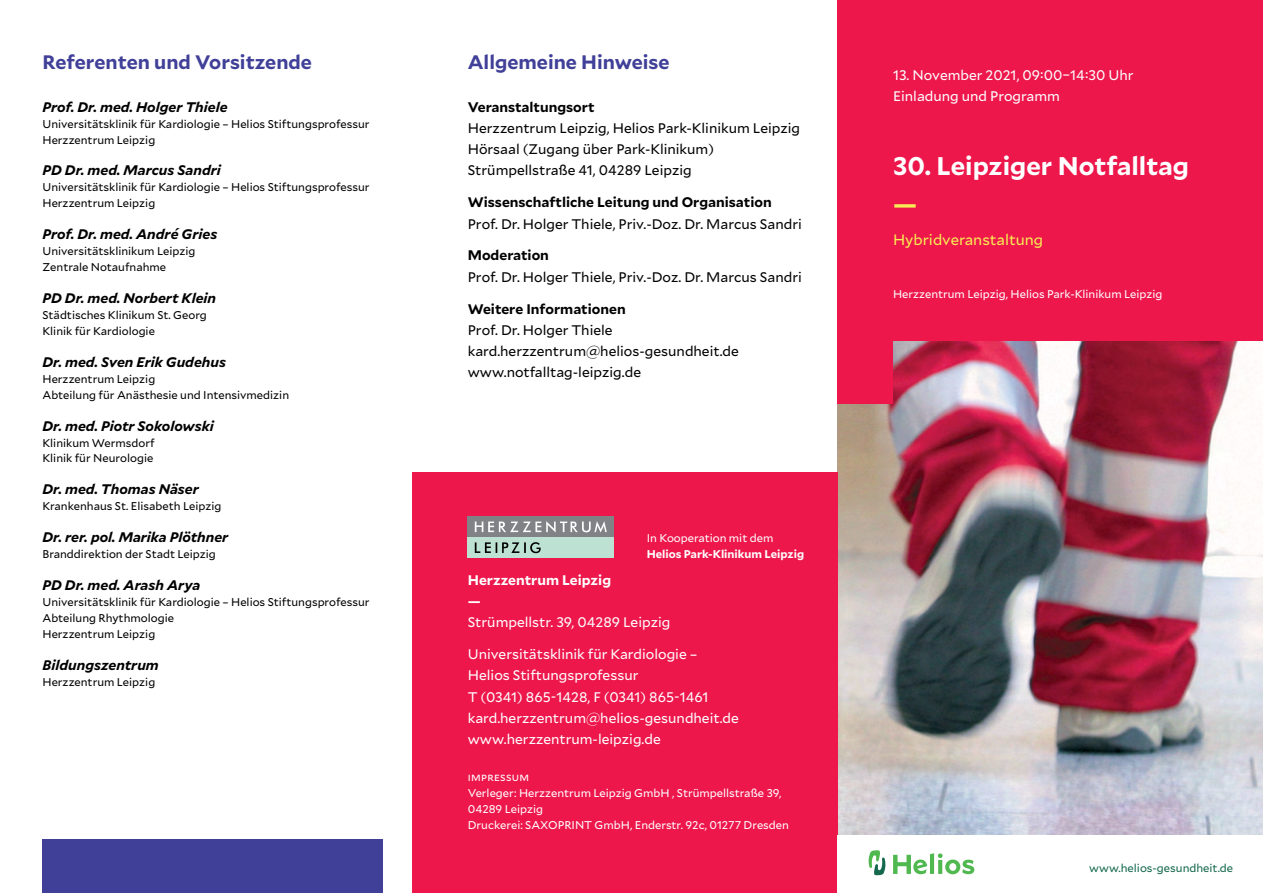
<style>
.page{position:relative;width:1263px;height:893px;background:#fff}
.page>*{position:absolute;margin:0;border:0;box-sizing:border-box;transform-origin:0 0}
.t1{font:700 25.5px "Mallory";color:#fff}
.t2{font:700 25.5px "Mallory";color:#f8ee53}
.t3{font:700 19.5px "Mallory";color:#414099}
.t4{font:15px "Mallory";color:#f8ee53}
.t5{font:13.8px/21.3px "Mallory";color:#000}
.t6{font:13.8px/21.3px "Mallory";color:#fff}
.t7{font:italic 700 13.8px "Mallory";color:#000}
.t8{font:700 13.8px "Mallory";color:#000}
.t9{font:700 13.8px/21.3px "Mallory";color:#fff}
.t10{font:11.25px/15.9px "Mallory";color:#000}
.t11{font:11.25px/15.9px "Mallory";color:#fff}
.t12{font:700 11.25px "Mallory";color:#fff}
.t13{font:11.25px "Mallory";color:#13684d}
</style>
<div class="page">
<img style="left:837px;top:340px;width:426px;height:495px">
<div style="left:412px;top:472px;width:426px;height:421px;background:#ed174c"></div>
<div style="left:838px;top:0;width:425px;height:340px;background:#ed174c"></div>
<div style="left:838px;top:0;width:55px;height:404px;background:#ed174c"></div>
<div style="left:468px;top:516px;width:146px;height:21px;background:#808285"></div>
<svg style="left:475px;top:521px;width:132px;height:11px"></svg>
<div style="left:468px;top:537px;width:146px;height:21px;background:#bde2d4"></div>
<svg style="left:475px;top:542px;width:66px;height:11px"></svg>
<div style="left:43px;top:840px;width:340px;height:53px;background:#414099"></div>
<svg style="left:893px;top:853px;width:81px;height:21px"></svg>
<svg style="left:868px;top:850px;width:17px;height:25px"></svg>
<h2 class="t3" style="left:43px;top:47px;width:271px">Referenten und Vorsitzende</h2>
<p class="t7" style="left:43px;top:96px;width:187px">Prof. Dr. med. Holger Thiele</p>
<p class="t10" style="left:43px;top:115px;width:329px">Universitätsklinik für Kardiologie – Helios Stiftungsprofessur<br>Herzzentrum Leipzig</p>
<p class="t7" style="left:43px;top:160px;width:180px">PD Dr. med. Marcus Sandri</p>
<p class="t10" style="left:43px;top:179px;width:329px">Universitätsklinik für Kardiologie – Helios Stiftungsprofessur<br>Herzzentrum Leipzig</p>
<p class="t7" style="left:43px;top:224px;width:176px">Prof. Dr. med. André Gries</p>
<p class="t10" style="left:43px;top:243px;width:154px">Universitätsklinikum Leipzig<br>Zentrale Notaufnahme</p>
<p class="t7" style="left:43px;top:288px;width:175px">PD Dr. med. Norbert Klein</p>
<p class="t10" style="left:43px;top:306px;width:166px">Städtisches Klinikum St. Georg<br>Klinik für Kardiologie</p>
<p class="t7" style="left:43px;top:351px;width:185px">Dr. med. Sven Erik Gudehus</p>
<p class="t10" style="left:43px;top:370px;width:248px">Herzzentrum Leipzig<br>Abteilung für Anästhesie und Intensivmedizin</p>
<p class="t7" style="left:43px;top:415px;width:173px">Dr. med. Piotr Sokolowski</p>
<p class="t10" style="left:43px;top:434px;width:114px">Klinikum Wermsdorf<br>Klinik für Neurologie</p>
<p class="t7" style="left:43px;top:479px;width:158px">Dr. med. Thomas Näser</p>
<p class="t10" style="left:43px;top:498px;width:180px">Krankenhaus St. Elisabeth Leipzig</p>
<p class="t7" style="left:43px;top:527px;width:187px">Dr. rer. pol. Marika Plöthner</p>
<p class="t10" style="left:43px;top:546px;width:175px">Branddirektion der Stadt Leipzig</p>
<p class="t7" style="left:43px;top:575px;width:159px">PD Dr. med. Arash Arya</p>
<p class="t10" style="left:43px;top:593px;width:329px">Universitätsklinik für Kardiologie – Helios Stiftungsprofessur<br>Abteilung Rhythmologie<br>Herzzentrum Leipzig</p>
<p class="t7" style="left:43px;top:654px;width:118px">Bildungszentrum</p>
<p class="t10" style="left:43px;top:673px;width:114px">Herzzentrum Leipzig</p>
<h2 class="t3" style="left:468px;top:47px;width:203px">Allgemeine Hinweise</h2>
<p class="t8" style="left:468px;top:96px;width:128px">Veranstaltungsort</p>
<p class="t5" style="left:468px;top:117px;width:334px">Herzzentrum Leipzig, Helios Park-Klinikum Leipzig<br>Hörsaal (Zugang über Park-Klinikum)<br>Strümpellstraße 41, 04289 Leipzig</p>
<p class="t8" style="left:468px;top:192px;width:306px">Wissenschaftliche Leitung und Organisation</p>
<p class="t5" style="left:468px;top:212px;width:336px">Prof. Dr. Holger Thiele, Priv.-Doz. Dr. Marcus Sandri</p>
<p class="t8" style="left:468px;top:245px;width:83px">Moderation</p>
<p class="t5" style="left:468px;top:265px;width:336px">Prof. Dr. Holger Thiele, Priv.-Doz. Dr. Marcus Sandri</p>
<p class="t8" style="left:468px;top:298px;width:159px">Weitere Informationen</p>
<p class="t5" style="left:468px;top:319px;width:273px">Prof. Dr. Holger Thiele kard.herzzentrum@helios-gesundheit.de www.notfalltag-leipzig.de</p>
<p class="t11" style="left:647px;top:530px;width:128px">In Kooperation mit dem</p>
<p class="t12" style="left:647px;top:546px;width:159px">Helios Park-Klinikum Leipzig</p>
<p class="t9" style="left:468px;top:568px;width:145px">Herzzentrum Leipzig —</p>
<p class="t6" style="left:468px;top:611px;width:204px">Strümpellstr. 39, 04289 Leipzig</p>
<p class="t6" style="left:468px;top:643px;width:273px">Universitätsklinik für Kardiologie – Helios Stiftungsprofessur<br>T (0341) 865-1428, F (0341) 865-1461 kard.herzzentrum@helios-gesundheit.de www.herzzentrum-leipzig.de</p>
<p class="t11" style="left:468px;top:769px;width:323px">impressum<br>Verleger: Herzzentrum Leipzig GmbH , Strümpellstraße 39, 04289 Leipzig<br>Druckerei: SAXOPRINT GmbH, Enderstr. 92c, 01277 Dresden</p>
<p class="t6" style="left:893px;top:63px;width:242px">13. November 2021, 09:00–14:30 Uhr<br>Einladung und Programm</p>
<h1 class="t1" style="left:893px;top:147px;width:297px">30. Leipziger Notfalltag</h1>
<h1 class="t2" style="left:893px;top:184px;width:25px">—</h1>
<h3 class="t4" style="left:893px;top:228px;width:152px">Hybridveranstaltung</h3>
<p class="t11" style="left:893px;top:285px;width:271px">Herzzentrum Leipzig, Helios Park-Klinikum Leipzig</p>
<p class="t13" style="left:1089px;top:860px;width:145px">www.helios-gesundheit.de</p>
</div>
